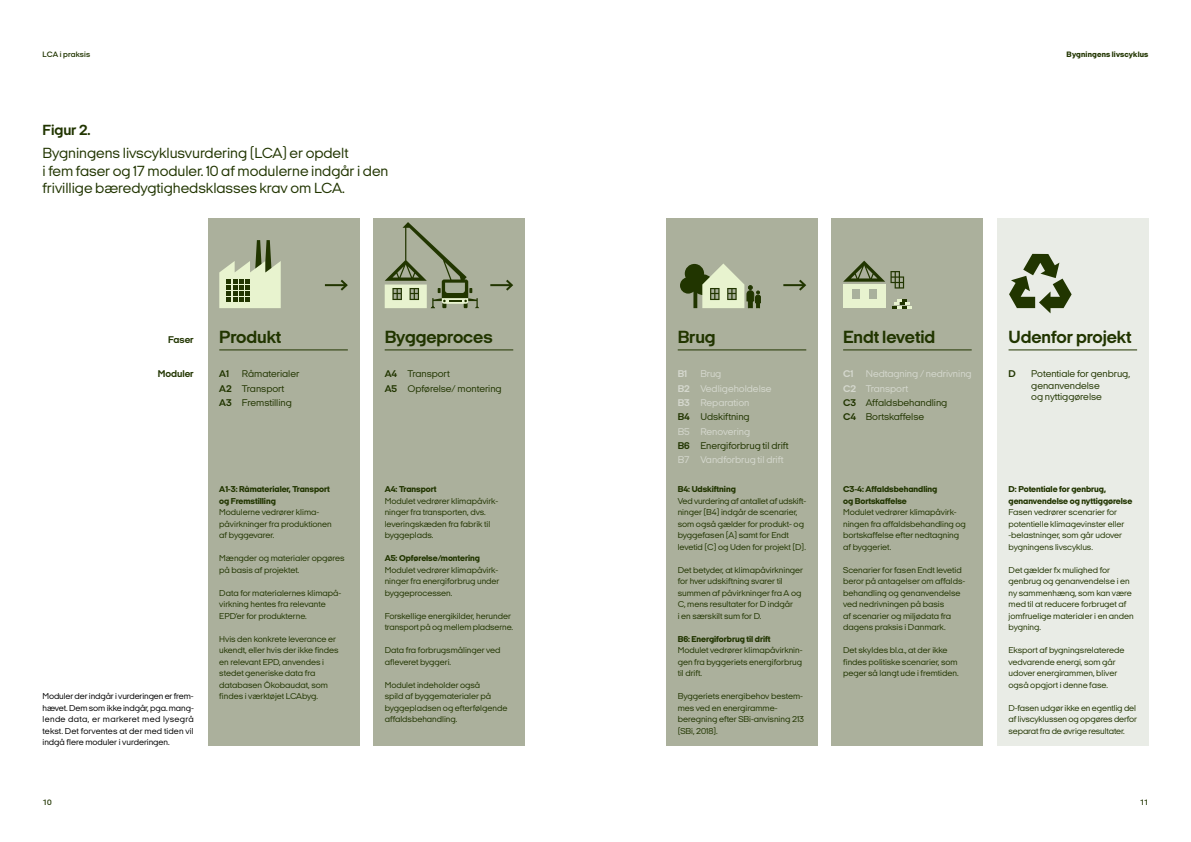
<style>
.page{position:relative;width:1191px;height:842px;background:#fff}
.page>*{position:absolute;margin:0;border:0;box-sizing:border-box;transform-origin:0 0}
.t1{font:700 18px "Italian Plate No 2 Expanded";letter-spacing:-.005em;color:#213500}
.t2{font:15px/17.2px "Italian Plate No 2 Expanded";letter-spacing:-.005em;color:#213500}
.t3{font:700 15px "Italian Plate No 2 Expanded";letter-spacing:-.005em;color:#213500}
.t4{font:10px/14.4px "Italian Plate No 2 Expanded";letter-spacing:-.005em;color:#d5d8ce}
.t5{font:10px/14.4px "Italian Plate No 2 Expanded";letter-spacing:-.005em;color:#213500}
.t6{font:700 10px "Italian Plate No 2 Expanded";letter-spacing:-.005em;color:#213500}
.t7{font:700 10px "Italian Plate No 2 Expanded";color:#d5d8ce}
.t8{font:8.8px/11.5px "Italian Plate No 2 Expanded";letter-spacing:-.005em;color:#213500}
.t9{font:800 8.8px/11.5px "Italian Plate No 2 Expanded";letter-spacing:-.005em;color:#213500}
.t10{font:8.8px/11.5px "Italian Plate No 2 Expanded";letter-spacing:-.005em;color:#000;text-align:justify}
.t11{font:800 8px "Italian Plate No 2 Expanded";letter-spacing:.02em;color:#213500}
.t12{font:600 8px "Italian Plate No 2 Expanded";letter-spacing:.01em;color:#213500}
.s1{font-weight:700}
.s2{font-weight:700;color:#213500}
.s3{color:#213500}
</style>
<div class="page">
<div style="left:208px;top:218px;width:151px;height:113px;background:#abb09c"></div>
<div style="left:373px;top:218px;width:151px;height:113px;background:#abb09c"></div>
<div style="left:666px;top:218px;width:151px;height:113px;background:#abb09c"></div>
<div style="left:831px;top:218px;width:152px;height:113px;background:#abb09c"></div>
<div style="left:997px;top:218px;width:151px;height:113px;background:#e9ece6"></div>
<div style="left:208px;top:320px;width:151px;height:425px;background:#abb09c"></div>
<hr style="left:219px;top:350px;width:129px;height:1px;background:#213500">
<div style="left:373px;top:320px;width:151px;height:425px;background:#abb09c"></div>
<hr style="left:385px;top:350px;width:128px;height:1px;background:#213500">
<div style="left:666px;top:320px;width:151px;height:425px;background:#abb09c"></div>
<hr style="left:677px;top:350px;width:129px;height:1px;background:#213500">
<div style="left:831px;top:320px;width:152px;height:425px;background:#abb09c"></div>
<hr style="left:843px;top:350px;width:128px;height:1px;background:#213500">
<div style="left:997px;top:320px;width:151px;height:425px;background:#e9ece6"></div>
<hr style="left:1008px;top:350px;width:129px;height:1px;background:#213500">
<svg style="left:219px;top:240px;width:62px;height:68px"></svg>
<svg style="left:385px;top:222px;width:94px;height:86px"></svg>
<svg style="left:680px;top:263px;width:81px;height:45px"></svg>
<svg style="left:843px;top:261px;width:61px;height:28px"></svg>
<svg style="left:892px;top:300px;width:20px;height:8px"></svg>
<div style="left:843px;top:284px;width:42px;height:24px;background:#e8f3cf"></div>
<div style="left:852px;top:289px;width:7px;height:10px;background:#a9b19c"></div>
<div style="left:869px;top:289px;width:7px;height:10px;background:#a9b19c"></div>
<svg style="left:1009px;top:254px;width:62px;height:59px"></svg>
<hr style="left:325px;top:284px;width:21px;height:2px;background:#213500">
<svg style="left:338px;top:280px;width:10px;height:11px"></svg>
<hr style="left:490px;top:284px;width:22px;height:2px;background:#213500">
<svg style="left:504px;top:279px;width:9px;height:12px"></svg>
<hr style="left:783px;top:284px;width:22px;height:2px;background:#213500">
<svg style="left:797px;top:279px;width:10px;height:12px"></svg>
<p class="t12" style="left:43px;top:50px;width:49px">LCA i praksis</p>
<p class="t11" style="left:1066px;top:50px;width:83px">Bygningens livscyklus</p>
<h2 class="t3" style="left:43px;top:122px;width:49px">Figur 2.</h2>
<h2 class="t2" style="left:43px;top:145px;width:347px">Bygningens livscyklusvurdering (LCA) er opdelt<br>i fem faser og 17 moduler. 10 af modulerne indgår i den frivillige bæredygtighedsklasses krav om LCA.</h2>
<p class="t6" style="left:168px;top:334px;width:27px">Faser</p>
<p class="t6" style="left:158px;top:368px;width:37px">Moduler</p>
<h1 class="t1" style="left:219px;top:327px;width:64px">Produkt</h1>
<p class="t6" style="left:219px;top:368px;width:11px">A1</p>
<p class="t5" style="left:219px;top:367px;width:82px;text-indent:23px">Råmaterialer<br><span class="s1">A2</span> Transport<br><span class="s1">A3</span> Fremstilling</p>
<p class="t10" style="left:43px;top:690px;width:153px">Moduler der indgår i vurderingen er frem&shy;hævet. Dem som ikke indgår, pga. mang&shy;lende data, er markeret med lysegrå tekst. Det forventes at der med tiden vil indgå flere moduler i vurderingen.</p>
<p class="t9" style="left:219px;top:483px;width:112px">A1-3: Råmaterialer, Transport og Fremstilling</p>
<p class="t8" style="left:219px;top:506px;width:114px">Modulerne vedrører klima&shy;påvirkninger fra produktionen af byggevarer.</p>
<p class="t8" style="left:219px;top:552px;width:127px">Mængder og materialer opgøres på basis af projektet.</p>
<p class="t8" style="left:219px;top:587px;width:123px">Data for materialernes klimapå&shy;virkning hentes fra relevante<br>EPD’er for produkterne.</p>
<p class="t8" style="left:219px;top:633px;width:121px">Hvis den konkrete leverance er ukendt, eller hvis der ikke findes en relevant EPD, anvendes i stedet generiske data fra databasen Ökobaudat, som findes i værktøjet LCAbyg.</p>
<h1 class="t1" style="left:385px;top:327px;width:109px">Byggeproces</h1>
<p class="t5" style="left:385px;top:367px;width:119px"><span class="s1">A4</span> Transport<br><span class="s1">A5</span> Opførelse/ montering</p>
<p class="t9" style="left:385px;top:483px;width:53px">A4: Transport</p>
<p class="t8" style="left:385px;top:495px;width:114px">Modulet vedrører klimapåvirk&shy;ninger fra transporten, dvs. leveringskæden fra fabrik til byggeplads.</p>
<p class="t9" style="left:385px;top:552px;width:97px">A5: Opførelse/montering</p>
<p class="t8" style="left:385px;top:564px;width:116px">Modulet vedrører klimapåvirk&shy;ninger fra energiforbrug under byggeprocessen.</p>
<p class="t8" style="left:385px;top:610px;width:129px">Forskellige energikilder, herunder transport på og mellem pladserne.</p>
<p class="t8" style="left:385px;top:644px;width:117px">Data fra forbrugsmålinger ved afleveret byggeri.</p>
<p class="t8" style="left:385px;top:679px;width:124px">Modulet indeholder også<br>spild af byggematerialer på byggepladsen og efterfølgende affaldsbehandling.</p>
<h1 class="t1" style="left:677px;top:327px;width:39px">Brug</h1>
<p class="t7" style="left:677px;top:368px;width:11px">B1</p>
<p class="t4" style="left:677px;top:367px;width:112px;text-indent:23px">Brug<br><span class="s1">B2</span> Vedligeholdelse<br><span class="s1">B3</span> Reparation<br><span class="s2">B4</span> <span class="s3">Udskiftning<br></span>B5 Renovering<br><span class="s2">B6</span> <span class="s3">Energiforbrug til drift<br></span>B7 Vandforbrug til drift</p>
<p class="t9" style="left:677px;top:483px;width:60px">B4: Udskiftning</p>
<p class="t8" style="left:677px;top:495px;width:130px">Ved vurdering af antallet af udskift&shy;ninger (B4) indgår de scenarier, som også gælder for produkt- og byggefasen (A) samt for Endt levetid (C) og Uden for projekt (D).</p>
<p class="t8" style="left:677px;top:564px;width:127px">Det betyder, at klimapåvirkninger for hver udskiftning svarer til summen af påvirkninger fra A og<br>C, mens resultater for D indgår<br>i en særskilt sum for D.</p>
<p class="t9" style="left:677px;top:633px;width:94px">B6: Energiforbrug til drift</p>
<p class="t8" style="left:677px;top:644px;width:126px;text-align:justify">Modulet vedrører klimapåvirknin&shy;gen fra byggeriets energiforbrug til drift.</p>
<p class="t8" style="left:677px;top:690px;width:128px">Byggeriets energibehov bestem&shy;mes ved en energiramme&shy;beregning efter SBi-anvisning 213 (SBi, 2018).</p>
<h1 class="t1" style="left:843px;top:327px;width:94px">Endt levetid</h1>
<p class="t4" style="left:843px;top:367px;width:130px"><span class="s1">C1</span> Nedtagning / nedrivning<br><span class="s1">C2</span> Transport<br><span class="s2">C3</span> <span class="s3">Affaldsbehandling<br></span><span class="s2">C4</span> <span class="s3">Bortskaffelse</span></p>
<p class="t9" style="left:843px;top:483px;width:96px">C3-4: Affaldsbehandling og Bortskaffelse</p>
<p class="t8" style="left:843px;top:506px;width:124px">Modulet vedrører klimapåvirk&shy;ningen fra affaldsbehandling og bortskaffelse efter nedtagning af byggeriet.</p>
<p class="t8" style="left:843px;top:564px;width:124px">Scenarier for fasen Endt levetid beror på antagelser om affalds&shy;behandling og genanvendelse ved nedrivningen på basis<br>af scenarier og miljødata fra dagens praksis i Danmark.</p>
<p class="t8" style="left:843px;top:644px;width:116px">Det skyldes bl.a., at der ikke findes politiske scenarier, som peger så langt ude i fremtiden.</p>
<h1 class="t1" style="left:1008px;top:327px;width:124px">Udenfor projekt</h1>
<p class="t6" style="left:1008px;top:368px;width:9px">D</p>
<p class="t5" style="left:1031px;top:368px;width:100px;line-height:11.4px">Potentiale for genbrug, genanvendelse<br>og nyttiggørelse</p>
<p class="t9" style="left:1008px;top:483px;width:125px">D: Potentiale for genbrug, genanvendelse og nyttiggørelse</p>
<p class="t8" style="left:1008px;top:506px;width:117px">Fasen vedrører scenarier for potentielle klimagevinster eller -belastninger, som går udover bygningens livscyklus.</p>
<p class="t8" style="left:1008px;top:564px;width:127px">Det gælder fx mulighed for genbrug og genanvendelse i en ny sammenhæng, som kan være med til at reducere forbruget af jomfruelige materialer i en anden bygning.</p>
<p class="t8" style="left:1008px;top:644px;width:117px">Eksport af bygningsrelaterede vedvarende energi, som går udover energirammen, bliver også opgjort i denne fase.</p>
<p class="t8" style="left:1008px;top:702px;width:130px">D-fasen udgør ikke en egentlig del af livscyklussen og opgøres derfor separat fra de øvrige resultater.</p>
<p class="t12" style="left:43px;top:798px;width:11px">10</p>
<p class="t12" style="left:1139px;top:798px;width:10px">11</p>
</div>
